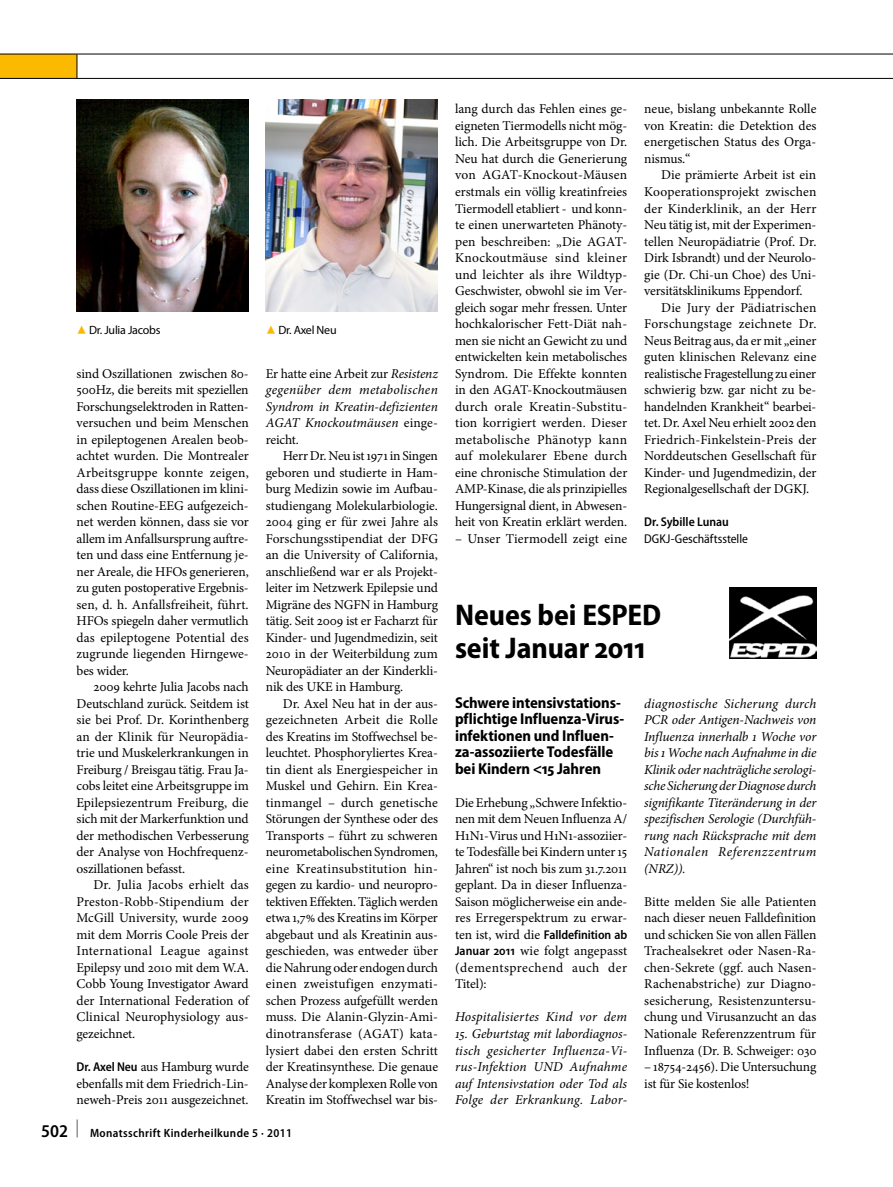
<style>
.page{position:relative;width:893px;height:1187px;background:#fff}
.page>*{position:absolute;margin:0;border:0;box-sizing:border-box;transform-origin:0 0}
._102_Beitrag_Titel{font:700 semi-condensed 30px/33px "Myriad Pro";letter-spacing:-.005em;color:#000}
.t1{font:600 semi-condensed 18px "Myriad Pro";color:#000}
._105_U1{font:700 semi-condensed 15.75px/16.5px "Myriad Pro";letter-spacing:-.005em;color:#000}
._108_Fließtext_mit{font:13.5px/16.5px "Minion Pro";letter-spacing:-.01em;color:#000;text-align:justify}
._107_Fließtext_ohne{font:13.5px/16.5px "Minion Pro";letter-spacing:-.005em;color:#000;text-align:justify}
._107_Fließtext_ohne-2{font:italic 13.5px/16.5px "Minion Pro";letter-spacing:.005em;color:#000;text-align:justify}
._108_Fließtext_mit-2{font:13.5px "Minion Pro";letter-spacing:.01em;color:#000}
._107_Fließtext_ohne-3{font:600 semi-condensed 12.75px "Myriad Pro";letter-spacing:-.005em;color:#000}
._112_Autorenadresse{font:semi-condensed 12.75px "Myriad Pro";color:#000}
._111_Autorenname{font:600 semi-condensed 12.75px "Myriad Pro";color:#000}
.t2{font:600 semi-condensed 12px "Myriad Pro";letter-spacing:.03em;color:#000}
._114_Abb_legende_ver{font:12px "Myriad Pro";letter-spacing:-.02em;color:#000}
.s1{font-family:"S Buttons";font-size:13.5px;color:#fbb900}
.s2{font-family:"Myriad Pro";font-weight:600;font-stretch:semi-condensed;font-size:12.75px}
.s3{font-style:normal}
.s4{font-family:"Minion Pro";font-weight:400;font-stretch:normal;font-size:13.5px}
</style>
<div class="page">
<div style="left:0;top:54px;width:77px;height:24px;background:#fbb900"></div>
<hr style="left:0;top:54px;width:893px;height:1px;background:#000">
<svg style="left:77px;top:54px;width:1px;height:24px"></svg>
<hr style="left:0;top:78px;width:893px;height:1px;background:#000">
<img style="left:77px;top:100px;width:172px;height:211px">
<img style="left:266px;top:100px;width:172px;height:211px">
<img style="left:730px;top:587px;width:86px;height:71px">
<p class="_114_Abb_legende_ver" style="left:77px;top:323px;width:85px"><span class="s1">8</span> Dr. Julia Jacobs</p>
<p class="_114_Abb_legende_ver" style="left:266px;top:323px;width:72px"><span class="s1">8</span> Dr. Axel Neu</p>
<p class="_108_Fließtext_mit" style="left:77px;top:365px;width:174px">sind Oszillationen zwischen 80- 500Hz, die bereits mit speziellen Forschungselektroden in Ratten&shy;versuchen und beim Menschen in epileptogenen Arealen beob&shy;achtet wurden. Die Montrealer Arbeitsgruppe konnte zeigen, dass diese Oszillationen im klini&shy;schen Routine-EEG aufgezeich&shy;net werden können, dass sie vor allem im Anfallsursprung auftre&shy;ten und dass eine Entfernung je&shy;ner Areale, die HFOs generieren, zu guten postoperative Ergebnis&shy;sen, d. h. Anfallsfreiheit, führt.<br>HFOs spiegeln daher vermutlich das epileptogene Potential des zugrunde liegenden Hirngewe&shy;bes wider.</p>
<p class="_108_Fließtext_mit" style="left:77px;top:678px;width:174px;text-align:left;text-indent:17px">2009 kehrte Julia Jacobs nach<br>Deutschland zurück. Seitdem ist sie bei Prof. Dr. Korinthenberg an der Klinik für Neuropädia&shy;trie und Muskelerkrankungen in<br>Freiburg / Breisgau tätig. Frau Ja&shy;cobs leitet eine Arbeitsgruppe im<br>Epilepsiezentrum Freiburg, die sich mit der Markerfunktion und der methodischen Verbesserung der Analyse von Hochfrequenz&shy;oszillationen befasst.</p>
<p class="_108_Fließtext_mit" style="left:77px;top:876px;width:174px;text-indent:17px">Dr. Julia Jacobs erhielt das Preston-Robb-Stipendium der McGill University, wurde 2009 mit dem Morris Coole Preis der International League against Epilepsy und 2010 mit dem W.A.<br>Cobb Young Investigator Award der International Federation of Clinical Neurophysiology aus&shy;gezeichnet.</p>
<p class="_107_Fließtext_ohne" style="left:77px;top:1058px;width:174px"><span class="s2">Dr. Axel Neu</span> aus Hamburg wurde ebenfalls mit dem Friedrich-Lin&shy;neweh-Preis 2011 ausgezeichnet.</p>
<p class="_107_Fließtext_ohne-2" style="left:266px;top:365px;width:174px"><span class="s3">Er hatte eine Arbeit zur</span> Resistenz gegenüber dem metabolischen Syndrom in Kreatin-defizienten AGAT Knockoutmäusen <span class="s3">einge&shy;reicht.</span></p>
<p class="_108_Fließtext_mit" style="left:266px;top:447px;width:174px;text-indent:17px">Herr Dr. Neu ist 1971 in Singen geboren und studierte in Ham&shy;burg Medizin sowie im Aufbau&shy;studiengang Molekularbiologie.<br>2004 ging er für zwei Jahre als Forschungsstipendiat der DFG an die University of California, anschließend war er als Projekt&shy;leiter im Netzwerk Epilepsie und Migräne des NGFN in Hamburg tätig. Seit 2009 ist er Facharzt für Kinder- und Jugendmedizin, seit 2010 in der Weiterbildung zum Neuropädiater an der Kinderkli&shy;nik des UKE in Hamburg.</p>
<p class="_108_Fließtext_mit" style="left:266px;top:695px;width:174px;text-indent:17px">Dr. Axel Neu hat in der aus&shy;gezeichneten Arbeit die Rolle des Kreatins im Stoffwechsel be&shy;leuchtet. Phosphoryliertes Krea&shy;tin dient als Energiespeicher in Muskel und Gehirn. Ein Krea&shy;tinmangel – durch genetische Störungen der Synthese oder des Transports – führt zu schweren neurometabolischen Syndromen, eine Kreatinsubstitution hin&shy;gegen zu kardio- und neuropro&shy;tektiven Effekten. Täglich werden etwa 1,7% des Kreatins im Körper abgebaut und als Kreatinin aus&shy;geschieden, was entweder über die Nahrung oder endogen durch einen zweistufigen enzymati&shy;schen Prozess aufgefüllt werden muss. Die Alanin-Glyzin-Ami&shy;dinotransferase (AGAT) kata&shy;lysiert dabei den ersten Schritt der Kreatinsynthese. Die genaue Analyse der komplexen Rolle von Kreatin im Stoffwechsel war bis-</p>
<p class="t1" style="left:41px;top:1120px;width:28px">502</p>
<p class="t2" style="left:77px;top:1126px;width:217px"><sup>|</sup> Monatsschrift Kinderheilkunde 5 · 2011</p>
<p class="_108_Fließtext_mit" style="left:455px;top:101px;width:174px">lang durch das Fehlen eines ge&shy;eigneten Tiermodells nicht mög&shy;lich. Die Arbeitsgruppe von Dr.<br>Neu hat durch die Generierung von AGAT-Knockout-Mäusen erstmals ein völlig kreatinfreies Tiermodell etabliert - und konn&shy;te einen unerwarteten Phänoty&shy;pen beschreiben: „Die AGAT-Knockoutmäuse sind kleiner und leichter als ihre Wildtyp-Geschwister, obwohl sie im Ver&shy;gleich sogar mehr fressen. Unter hochkalorischer Fett-Diät nah&shy;men sie nicht an Gewicht zu und entwickelten kein metabolisches Syndrom. Die Effekte konnten in den AGAT-Knockoutmäusen durch orale Kreatin-Substitu&shy;tion korrigiert werden. Dieser metabolische Phänotyp kann auf molekularer Ebene durch eine chronische Stimulation der AMP-Kinase, die als prinzipielles Hungersignal dient, in Abwesen&shy;heit von Kreatin erklärt werden.</p>
<p class="_108_Fließtext_mit-2" style="left:455px;top:529px;width:174px">– Unser Tiermodell zeigt eine</p>
<p class="_108_Fließtext_mit" style="left:644px;top:101px;width:174px">neue, bislang unbekannte Rolle von Kreatin: die Detektion des energetischen Status des Orga&shy;nismus.“</p>
<p class="_108_Fließtext_mit" style="left:644px;top:167px;width:174px;text-indent:17px">Die prämierte Arbeit ist ein Kooperationsprojekt zwischen der Kinderklinik, an der Herr Neu tätig ist, mit der Experimen&shy;tellen Neuropädiatrie (Prof. Dr.<br>Dirk Isbrandt) und der Neurolo&shy;gie (Dr. Chi-un Choe) des Uni&shy;versitätsklinikums Eppendorf.</p>
<p class="_108_Fließtext_mit" style="left:644px;top:299px;width:174px;text-indent:17px">Die Jury der Pädiatrischen Forschungstage zeichnete Dr.<br>Neus Beitrag aus, da er mit „einer guten klinischen Relevanz eine realistische Fragestellung zu einer schwierig bzw. gar nicht zu be&shy;handelnden Krankheit“ bearbei&shy;tet. Dr. Axel Neu erhielt 2002 den Friedrich-Finkelstein-Preis der Norddeutschen Gesellschaft für Kinder- und Jugendmedizin, der Regionalgesellschaft der DGKJ.</p>
<p class="_111_Autorenname" style="left:644px;top:515px;width:86px">Dr. Sybille Lunau</p>
<p class="_112_Autorenadresse" style="left:644px;top:531px;width:105px">DGKJ-Geschäftsstelle</p>
<p class="_102_Beitrag_Titel" style="left:455px;top:599px;width:208px">Neues bei ESPED seit Januar 2011</p>
<p class="_105_U1" style="left:455px;top:694px;width:171px">Schwere intensivstations&shy;pflichtige Influenza-Virus&shy;infektionen und Influen&shy;za-assoziierte Todesfälle bei Kindern &lt;15 Jahren</p>
<p class="_107_Fließtext_ohne" style="left:455px;top:794px;width:174px">Die Erhebung „Schwere Infektio&shy;nen mit dem Neuen Influenza A/ H1N1-Virus und H1N1-assoziier&shy;te Todesfälle bei Kindern unter 15<br>Jahren“ ist noch bis zum 31.7.2011 geplant. Da in dieser Influenza-Saison möglicherweise ein ande&shy;res Erregerspektrum zu erwar-</p>
<p class="_107_Fließtext_ohne-3" style="left:455px;top:927px;width:174px"><span class="s4">ten ist, wird die</span> Falldefinition ab</p>
<p class="_107_Fließtext_ohne" style="left:455px;top:942px;width:174px"><span class="s2">Januar 2011</span> wie folgt angepasst (dementsprechend auch der Titel):</p>
<p class="_107_Fließtext_ohne-2" style="left:455px;top:1008px;width:174px">Hospitalisiertes Kind vor dem</p>
<p class="_107_Fließtext_ohne-2" style="left:455px;top:1025px;width:174px">15. Geburtstag mit labordiagnos&shy;tisch gesicherter Influenza-Vi&shy;rus-Infektion UND Aufnahme auf Intensivstation oder Tod als Folge der Erkrankung. Labor-</p>
<p class="_107_Fließtext_ohne-2" style="left:644px;top:695px;width:174px">diagnostische Sicherung durch PCR oder Antigen-Nachweis von Influenza innerhalb 1 Woche vor bis 1 Woche nach Aufnahme in die Klinik oder nachträgliche serologi&shy;sche Sicherung der Diagnose durch signifikante Titeränderung in der spezifischen Serologie (Durchfüh&shy;rung nach Rücksprache mit dem Nationalen Referenzzentrum (NRZ)).</p>
<p class="_107_Fließtext_ohne" style="left:644px;top:893px;width:174px">Bitte melden Sie alle Patienten nach dieser neuen Falldefinition und schicken Sie von allen Fällen Trachealsekret oder Nasen-Ra&shy;chen-Sekrete (ggf. auch Nasen-Rachenabstriche) zur Diagno&shy;sesicherung, Resistenzuntersu&shy;chung und Virusanzucht an das Nationale Referenzzentrum für Influenza (Dr. B. Schweiger: 030</p>
<p class="_107_Fließtext_ohne" style="left:644px;top:1058px;width:174px">– 18754-2456). Die Untersuchung ist für Sie kostenlos!</p>
</div>
